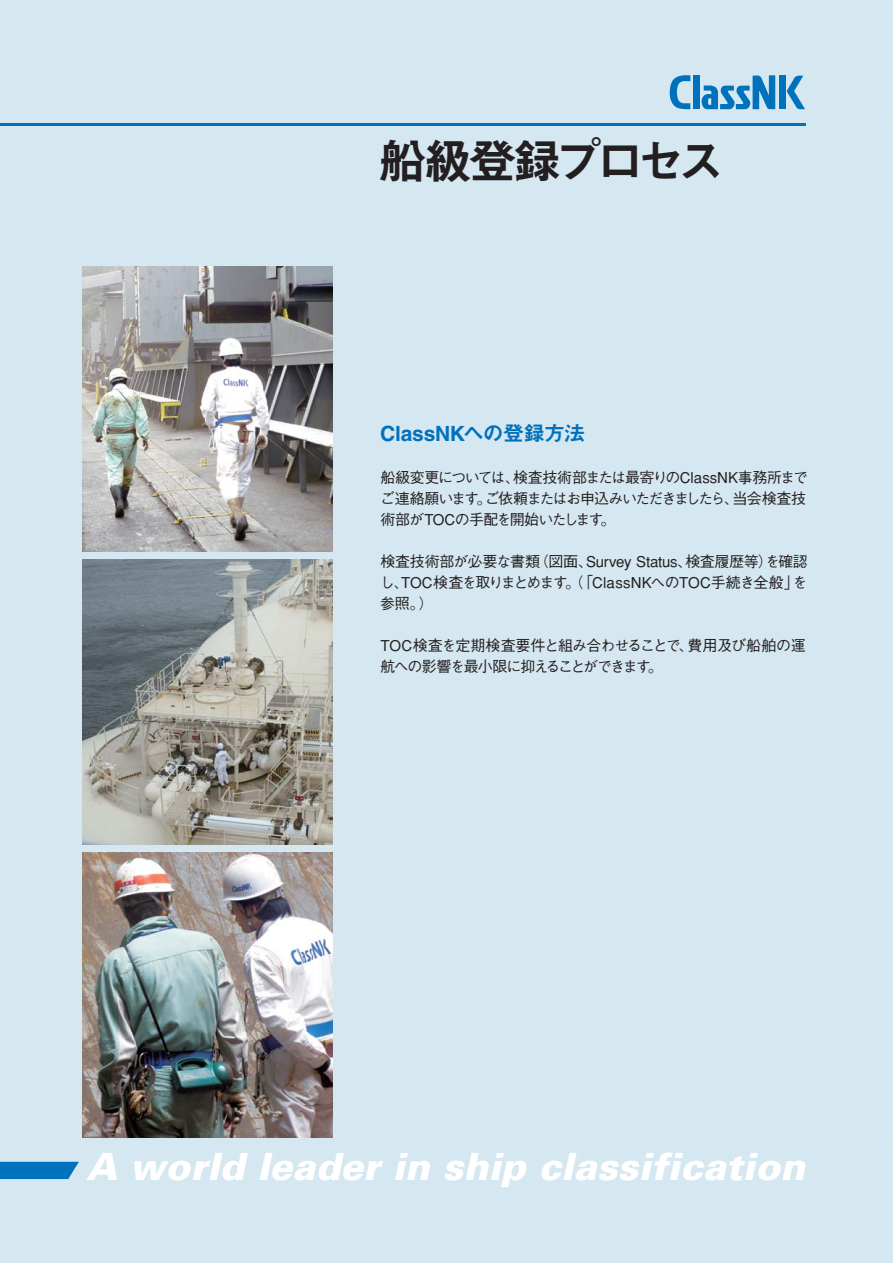
<style>
.page{position:relative;width:893px;height:1263px;background:#fff}
.page>*{position:absolute;margin:0;border:0;box-sizing:border-box;transform-origin:0 0}
.t1{font:48px "Midashi Go MB31 83 pv RKSJ H";letter-spacing:-.125em;color:#231f20}
.t2{font:italic 900 37.5px "Univers";color:#fff}
.t3{font:21px "Midashi Go MB31 83 pv RKSJ H";letter-spacing:-.02em;color:#0071bc}
.t4{font:15px/21px "Gothic BBB Medium 83 pv RKSJ H";letter-spacing:-.05em;color:#231f20}
</style>
<div class="page">
<div style="left:0;top:0;width:892px;height:1263px;background:#d5e7f0"></div>
<svg style="left:0;top:1162px;width:79px;height:17px"></svg>
<hr style="left:0;top:123px;width:805px;height:3px;background:#0071bc">
<svg style="left:669px;top:75px;width:21px;height:34px"></svg>
<div style="left:693px;top:75px;width:6px;height:34px;background:#0071bc"></div>
<div style="left:779px;top:75px;width:6px;height:34px;background:#0071bc"></div>
<svg style="left:701px;top:75px;width:74px;height:34px;background:#64a8d4"></svg>
<div style="left:786px;top:0;width:106px;height:144px;background:#d5e7f0"></div>
<img style="left:83px;top:560px;width:249px;height:285px">
<img style="left:83px;top:853px;width:249px;height:285px">
<img style="left:83px;top:267px;width:249px;height:285px">
<p class="t1" style="left:378px;top:143px;width:348px">船級登録プロセス</p>
<p class="t3" style="left:380px;top:425px;width:206px">ClassNKへの登録方法</p>
<p class="t4" style="left:380px;top:469px;width:429px">船級変更については、検査技術部または最寄りのClassNK事務所までご連絡願います。ご依頼またはお申込みいただきましたら、当会検査技術部がTOCの手配を開始いたします。</p>
<p class="t4" style="left:380px;top:553px;width:429px;text-align:justify">検査技術部が必要な書類（図面、Survey Status、検査履歴等）を確認し、TOC検査を取りまとめます。（「ClassNKへのTOC手続き全般」を参照。）</p>
<p class="t4" style="left:380px;top:637px;width:427px">TOC検査を定期検査要件と組み合わせることで、費用及び船舶の運航への影響を最小限に抑えることができます。</p>
<p class="t2" style="left:86px;top:1153px;width:720px">A world leader in ship classification</p>
</div>
